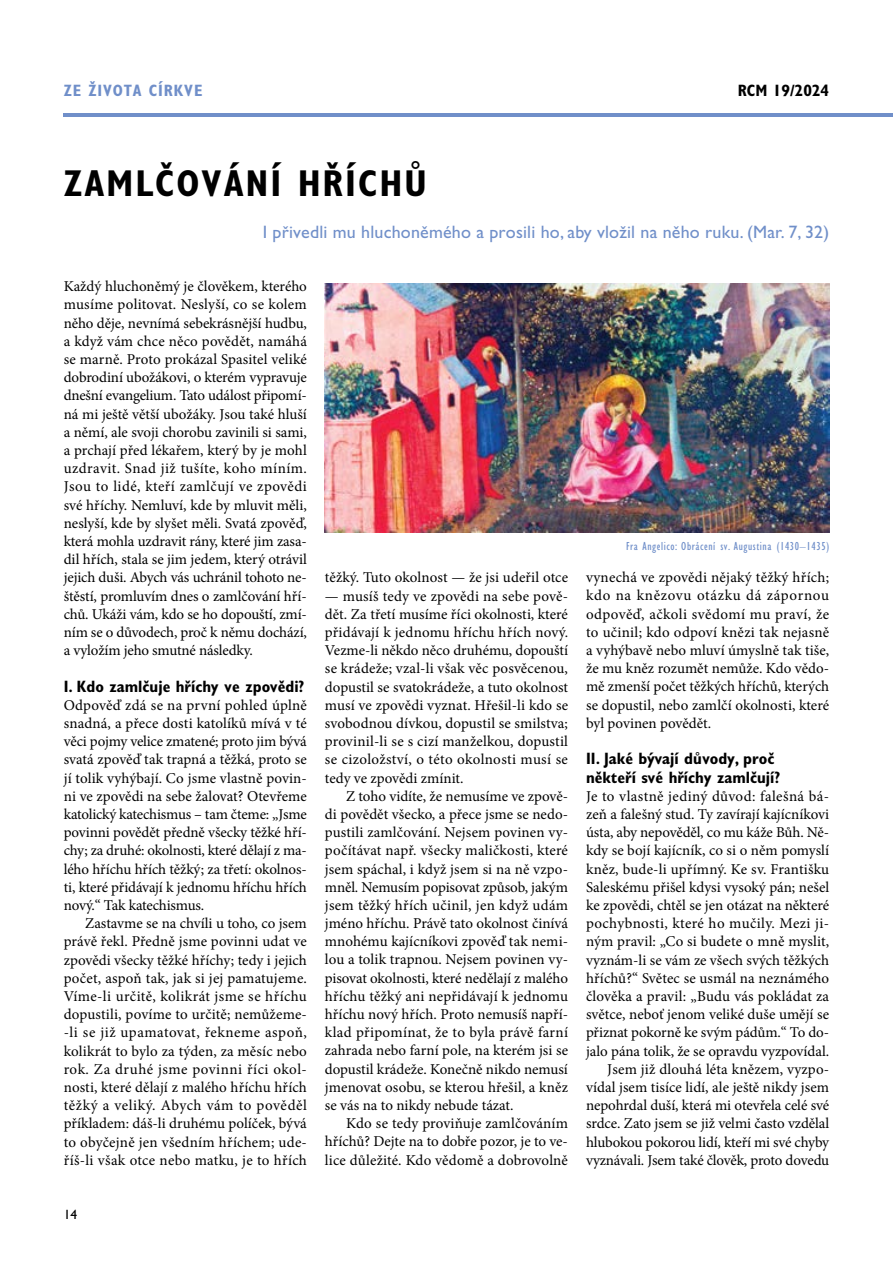
<style>
.page{position:relative;width:893px;height:1263px;background:#fff}
.page>*{position:absolute;margin:0;border:0;box-sizing:border-box;transform-origin:0 0}
.t1{font:700 condensed 37.5px "Gill Sans Std";letter-spacing:.05em;color:#000}
.t2{font:18px "Gill Sans Std";letter-spacing:.01em;color:#708fc9}
.t3{font:700 condensed 16.5px/18.1px "Gill Sans Std";color:#000}
.t4{font:700 condensed 16.5px "Gill Sans Std";letter-spacing:.05em;color:#708fc9}
.t5{font:15px/18.1px "Minion Pro";color:#000;text-align:justify}
.t6{font:13.5px "Gill Sans Std";color:#000}
.t7{font:condensed 12px "Gill Sans Std";letter-spacing:.05em;color:#708fc9}
</style>
<div class="page">
<hr style="left:64px;top:113px;width:829px;height:4px;background:#708fc9">
<img style="left:325px;top:284px;width:504px;height:249px">
<p class="t4" style="left:64px;top:81px;width:60px">Ze života</p>
<p class="t4" style="left:149px;top:81px;width:55px">církve</p>
<p class="t3" style="left:738px;top:82px;width:93px">RCM 19/2024</p>
<h1 class="t1" style="left:64px;top:161px;width:364px">Zam lčování hříchů</h1>
<p class="t2" style="left:263px;top:222px;width:568px">I přivedli mu hluchoněmého a prosili ho, aby vložil na něho ruku. (Mar. 7, 32)</p>
<p class="t5" style="left:64px;top:277px;width:245px">Každý hluchoněmý je člověkem, kterého musíme politovat. Neslyší, co se kolem něho děje, nevnímá sebekrásnější hudbu, a když vám chce něco povědět, namáhá se marně. Proto prokázal Spasitel veliké dobrodiní ubožákovi, o kterém vypravuje dnešní evangelium. Tato událost připomí&shy;ná mi ještě větší ubožáky. Jsou také hluší a němí, ale svoji chorobu zavinili si sami, a prchají před lékařem, který by je mohl uzdravit. Snad již tušíte, koho míním.<br>Jsou to lidé, kteří zamlčují ve zpovědi své hříchy. Nemluví, kde by mluvit měli, neslyší, kde by slyšet měli. Svatá zpověď, která mohla uzdravit rány, které jim zasa&shy;dil hřích, stala se jim jedem, který otrávil jejich duši. Abych vás uchránil tohoto ne&shy;štěstí, promluvím dnes o zamlčování hří&shy;chů. Ukáži vám, kdo se ho dopouští, zmí&shy;ním se o důvodech, proč k němu dochází, a vyložím jeho smutné následky.</p>
<p class="t3" style="left:64px;top:677px;width:242px">I. Kdo zamlčuje hříchy ve zpovědi?</p>
<p class="t5" style="left:64px;top:696px;width:245px">Odpověď zdá se na první pohled úplně snadná, a přece dosti katolíků mívá v té věci pojmy velice zmatené; proto jim bývá svatá zpověď tak trapná a těžká, proto se jí tolik vyhýbají. Co jsme vlastně povin&shy;ni ve zpovědi na sebe žalovat? Otevřeme katolický katechismus – tam čteme: „Jsme povinni povědět předně všecky těžké hří&shy;chy; za druhé: okolnosti, které dělají z ma&shy;lého hříchu hřích těžký; za třetí: okolnos&shy;ti, které přidávají k jednomu hříchu hřích nový.“ Tak katechismus.</p>
<p class="t5" style="left:64px;top:914px;width:245px;text-indent:21px">Zastavme se na chvíli u toho, co jsem právě řekl. Předně jsme povinni udat ve zpovědi všecky těžké hříchy; tedy i jejich počet, aspoň tak, jak si jej pamatujeme.<br>Víme-li určitě, kolikrát jsme se hříchu dopustili, povíme to určitě; nemůžeme--li se již upamatovat, řekneme aspoň, kolikrát to bylo za týden, za měsíc nebo rok. Za druhé jsme povinni říci okol&shy;nosti, které dělají z malého hříchu hřích těžký a veliký. Abych vám to pověděl příkladem: dáš-li druhému políček, bývá to obyčejně jen všedním hříchem; ude&shy;říš-li však otce nebo matku, je to hřích</p>
<p class="t6" style="left:64px;top:1207px;width:15px">14</p>
<p class="t5" style="left:325px;top:568px;width:245px">těžký. Tuto okolnost — že jsi udeřil otce</p>
<p class="t5" style="left:325px;top:587px;width:245px">— musíš tedy ve zpovědi na sebe pově&shy;dět. Za třetí musíme říci okolnosti, které přidávají k jednomu hříchu hřích nový.<br>Vezme-li někdo něco druhému, dopouští se krádeže; vzal-li však věc posvěcenou, dopustil se svatokrádeže, a tuto okolnost musí ve zpovědi vyznat. Hřešil-li kdo se svobodnou dívkou, dopustil se smilstva; provinil-li se s cizí manželkou, dopustil se cizoložství, o této okolnosti musí se tedy ve zpovědi zmínit.</p>
<p class="t5" style="left:325px;top:787px;width:245px;text-indent:21px">Z toho vidíte, že nemusíme ve zpově&shy;di povědět všecko, a přece jsme se nedo&shy;pustili zamlčování. Nejsem povinen vy&shy;počítávat např. všecky maličkosti, které jsem spáchal, i když jsem si na ně vzpo&shy;mněl. Nemusím popisovat způsob, jakým jsem těžký hřích učinil, jen když udám jméno hříchu. Právě tato okolnost činívá mnohému kajícníkovi zpověď tak nemi&shy;lou a tolik trapnou. Nejsem povinen vy&shy;pisovat okolnosti, které nedělají z malého hříchu těžký ani nepřidávají k jednomu hříchu nový hřích. Proto nemusíš napří&shy;klad připomínat, že to byla právě farní zahrada nebo farní pole, na kterém jsi se dopustil krádeže. Konečně nikdo nemusí jmenovat osobu, se kterou hřešil, a kněz se vás na to nikdy nebude tázat.</p>
<p class="t5" style="left:325px;top:1114px;width:245px;text-indent:21px">Kdo se tedy proviňuje zamlčováním hříchů? Dejte na to dobře pozor, je to ve&shy;lice důležité. Kdo vědomě a dobrovolně</p>
<p class="t7" style="left:626px;top:539px;width:205px">Fra Angelico: Obrácení sv. Augustina (1430–1435)</p>
<p class="t5" style="left:586px;top:568px;width:245px">vynechá ve zpovědi nějaký těžký hřích; kdo na knězovu otázku dá zápornou odpověď, ačkoli svědomí mu praví, že to učinil; kdo odpoví knězi tak nejasně a vyhýbavě nebo mluví úmyslně tak tiše, že mu kněz rozumět nemůže. Kdo vědo&shy;mě zmenší počet těžkých hříchů, kterých se dopustil, nebo zamlčí okolnosti, které byl povinen povědět.</p>
<p class="t3" style="left:586px;top:750px;width:196px">II. Jaké bývají důvody, proč někteří své hříchy zamlčují?</p>
<p class="t5" style="left:586px;top:787px;width:245px;text-align:right">Je to vlastně jediný důvod: falešná bá&shy;zeň a falešný stud. Ty zavírají kajícníkovi ústa, aby nepověděl, co mu káže Bůh. Ně&shy;kdy se bojí kajícník, co si o něm pomyslí kněz, bude-li upřímný. Ke sv. Františku Saleskému přišel kdysi vysoký pán; nešel ke zpovědi, chtěl se jen otázat na některé pochybnosti, které ho mučily. Mezi ji&shy;ným pravil: „Co si budete o mně myslit, vyznám-li se vám ze všech svých těžkých hříchů?“ Světec se usmál na neznámého člověka a pravil: „Budu vás pokládat za světce, neboť jenom veliké duše umějí se přiznat pokorně ke svým pádům.“ To do&shy;jalo pána tolik, že se opravdu vyzpovídal.<br>Jsem již dlouhá léta knězem, vyzpo&shy;vídal jsem tisíce lidí, ale ještě nikdy jsem nepohrdal duší, která mi otevřela celé své srdce. Zato jsem se již velmi často vzdělal hlubokou pokorou lidí, kteří mi své chyby vyznávali. Jsem také člověk, proto dovedu</p>
</div>
